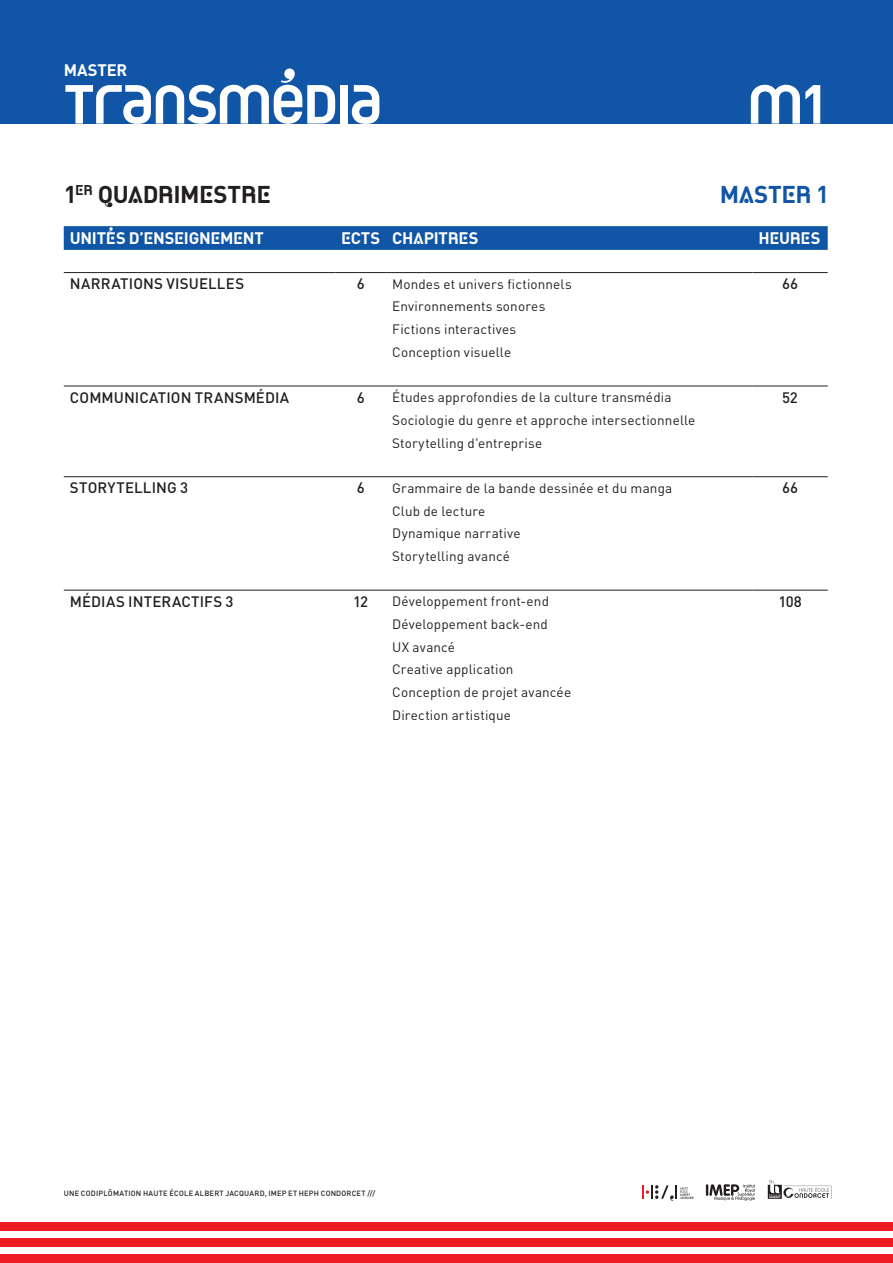
<style>
.page{position:relative;width:893px;height:1263px;background:#fff}
.page>*{position:absolute;margin:0;border:0;box-sizing:border-box;transform-origin:0 0}
.Nom_Formation{font:54px "DIN Pro HEAJ Bold";letter-spacing:-.045em;color:#fff}
.t1{font:24px "DIN Pro HEAJ Bold";letter-spacing:-.02em;color:#231f20}
.t2{font:24px "DIN Pro HEAJ Bold";letter-spacing:-.015em;color:#1055a6}
.t3{font:16.5px "DIN Pro HEAJ Bold";letter-spacing:-.015em;color:#fff}
.Sous-titre{font:700 16.5px "DIN Pro";letter-spacing:-.005em;color:#fff}
.UE{font:500 15px "DIN Pro";letter-spacing:.005em;color:#231f20}
.Texte_de_base{font:13.5px "DIN Pro";letter-spacing:.01em;color:#231f20}
.Indice_cours{font:500 7.5px "DIN Pro";letter-spacing:.025em;color:#231f20}
</style>
<div class="page">
<svg style="left:64px;top:226px;width:764px;height:24px;background:#1256a6"></svg>
<hr style="left:64px;top:386px;width:271px;height:1px;background:#231f20">
<hr style="left:335px;top:386px;width:51px;height:1px;background:#231f20">
<hr style="left:386px;top:386px;width:366px;height:1px;background:#231f20">
<hr style="left:752px;top:386px;width:76px;height:1px;background:#231f20">
<hr style="left:64px;top:476px;width:271px;height:1px;background:#231f20">
<hr style="left:335px;top:476px;width:51px;height:1px;background:#231f20">
<hr style="left:386px;top:476px;width:366px;height:1px;background:#231f20">
<hr style="left:752px;top:476px;width:76px;height:1px;background:#231f20">
<hr style="left:64px;top:590px;width:271px;height:1px;background:#231f20">
<hr style="left:335px;top:590px;width:51px;height:1px;background:#231f20">
<hr style="left:386px;top:590px;width:366px;height:1px;background:#231f20">
<hr style="left:752px;top:590px;width:76px;height:1px;background:#231f20">
<hr style="left:64px;top:272px;width:271px;height:1px;background:#231f20">
<hr style="left:335px;top:272px;width:51px;height:1px;background:#231f20">
<hr style="left:386px;top:272px;width:366px;height:1px;background:#231f20">
<hr style="left:752px;top:272px;width:76px;height:1px;background:#231f20">
<div style="left:0;top:0;width:893px;height:124px;background:#1055a6"></div>
<div style="left:0;top:1238px;width:446px;height:9px;background:#ee1d23"></div>
<div style="left:0;top:1222px;width:446px;height:8px;background:#ee1d23"></div>
<div style="left:0;top:1255px;width:446px;height:8px;background:#ee1d23"></div>
<div style="left:446px;top:1238px;width:447px;height:9px;background:#ee1d23"></div>
<div style="left:446px;top:1222px;width:447px;height:8px;background:#ee1d23"></div>
<div style="left:446px;top:1255px;width:447px;height:8px;background:#ee1d23"></div>
<svg style="left:642px;top:1185px;width:51px;height:16px"></svg>
<svg style="left:768px;top:1180px;width:64px;height:19px"></svg>
<svg style="left:706px;top:1184px;width:49px;height:17px"></svg>
<p class="Sous-titre" style="left:64px;top:56px;width:65px">MASTER</p>
<p class="Nom_Formation" style="left:64px;top:59px;width:320px">TRANSMéDIA</p>
<p class="Nom_Formation" style="left:747px;top:59px;width:84px">M1</p>
<p class="t1" style="left:64px;top:174px;width:209px">1<sup>ER</sup> QUADRIMESTRE</p>
<p class="t2" style="left:720px;top:174px;width:111px">MASTER 1</p>
<p class="t3" style="left:70px;top:224px;width:196px">UNITÉS D’ENSEIGNEMENT</p>
<p class="t3" style="left:341px;top:224px;width:40px">ECTS</p>
<p class="t3" style="left:392px;top:224px;width:88px">CHAPITRES</p>
<p class="t3" style="left:758px;top:224px;width:64px">HEURES</p>
<p class="UE" style="left:70px;top:272px;width:176px">NARRATIONS VISUELLES</p>
<p class="UE" style="left:357px;top:272px;width:9px">6</p>
<p class="Texte_de_base" style="left:392px;top:273px;width:181px">Mondes et univers fictionnels</p>
<p class="UE" style="left:782px;top:272px;width:17px">66</p>
<p class="Texte_de_base" style="left:392px;top:296px;width:155px">Environnements sonores</p>
<p class="Texte_de_base" style="left:392px;top:319px;width:126px">Fictions interactives</p>
<p class="Texte_de_base" style="left:392px;top:341px;width:121px">Conception visuelle</p>
<p class="UE" style="left:70px;top:385px;width:221px">COMMUNICATION TRANSMÉDIA</p>
<p class="UE" style="left:357px;top:385px;width:9px">6</p>
<p class="Texte_de_base" style="left:392px;top:387px;width:281px">Études approfondies de la culture transmédia</p>
<p class="UE" style="left:782px;top:385px;width:17px">52</p>
<p class="Texte_de_base" style="left:392px;top:409px;width:305px">Sociologie du genre et approche intersectionnelle</p>
<p class="Texte_de_base" style="left:392px;top:432px;width:152px">Storytelling d'entreprise</p>
<p class="UE" style="left:70px;top:476px;width:120px">STORYTELLING 3</p>
<p class="UE" style="left:357px;top:476px;width:9px">6</p>
<p class="Texte_de_base" style="left:392px;top:477px;width:282px">Grammaire de la bande dessinée et du manga</p>
<p class="UE" style="left:782px;top:476px;width:17px">66</p>
<p class="Texte_de_base" style="left:392px;top:500px;width:95px">Club de lecture</p>
<p class="Texte_de_base" style="left:392px;top:523px;width:130px">Dynamique narrative</p>
<p class="Texte_de_base" style="left:392px;top:545px;width:119px">Storytelling avancé</p>
<p class="UE" style="left:70px;top:589px;width:165px">MÉDIAS INTERACTIFS 3</p>
<p class="UE" style="left:353px;top:589px;width:17px">12</p>
<p class="Texte_de_base" style="left:392px;top:591px;width:158px">Développement front-end</p>
<p class="UE" style="left:778px;top:589px;width:25px">108</p>
<p class="Texte_de_base" style="left:392px;top:613px;width:157px">Développement back-end</p>
<p class="Texte_de_base" style="left:392px;top:636px;width:64px">UX avancé</p>
<p class="Texte_de_base" style="left:392px;top:659px;width:123px">Creative application</p>
<p class="Texte_de_base" style="left:392px;top:681px;width:180px">Conception de projet avancée</p>
<p class="Texte_de_base" style="left:392px;top:704px;width:120px">Direction artistique</p>
<p class="Indice_cours" style="left:64px;top:1187px;width:313px">UNE CODIPLÔMATION HAUTE ÉCOLE ALBERT JACQUARD, IMEP ET HEPH CONDORCET ///</p>
</div>
